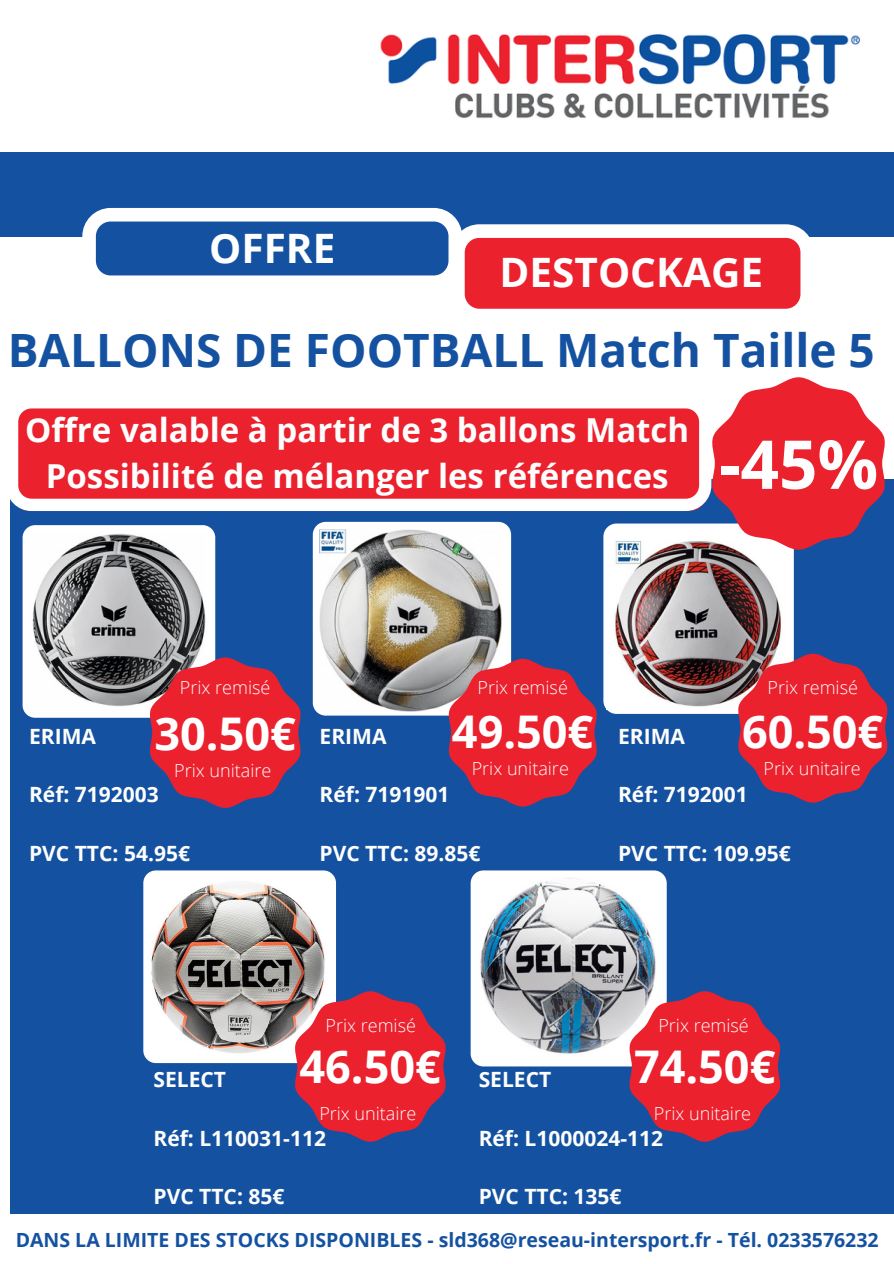
<style>
.page{position:relative;width:894px;height:1264px;background:#fff}
.page>*{position:absolute;margin:0;border:0;box-sizing:border-box;transform-origin:0 0}
.t1{font:700 67.5px "Open Sans";color:#fefefe}
.t2{font:700 45.9px "Open Sans";color:#1452a1}
.t3{font:700 45px "Open Sans";color:#fff}
.t4{font:700 45px "Open Sans";color:#fefefe}
.t5{font:700 40.5px "Open Sans";color:#fff}
.t6{font:700 33px/46.2px "Open Sans";color:#fefefe;text-align:center}
.t7{font:700 21px "Open Sans";color:#fefefe}
.t8{font:700 19.5px "Open Sans";color:#1452a1}
.t9{font:300 18px "Open Sans";color:#fefefe}
</style>
<div class="page">
<img style="left:380px;top:34px;width:480px;height:85px">
<div style="left:0;top:153px;width:893px;height:84px;background:#1452a1"></div>
<div style="left:10px;top:479px;width:883px;height:784px;background:#1452a1"></div>
<div style="left:23px;top:525px;width:192px;height:192px;background:#fff;border-radius:13px"></div>
<div style="left:0;top:1213px;width:893px;height:50px;background:#fff"></div>
<svg style="left:82px;top:208px;width:727px;height:101px"></svg>
<div style="left:313px;top:522px;width:198px;height:193px;background:#fff;border-radius:13px"></div>
<div style="left:603px;top:523px;width:190px;height:191px;background:#fff;border-radius:13px"></div>
<svg style="left:10px;top:408px;width:700px;height:103px;background:#ed414d"></svg>
<img style="left:615px;top:541px;width:166px;height:166px">
<svg style="left:710px;top:377px;width:175px;height:172px"></svg>
<img style="left:32px;top:533px;width:174px;height:174px">
<svg style="left:148px;top:657px;width:153px;height:151px"></svg>
<img style="left:319px;top:530px;width:182px;height:181px">
<svg style="left:447px;top:658px;width:150px;height:148px"></svg>
<svg style="left:736px;top:653px;width:152px;height:149px"></svg>
<div style="left:143px;top:870px;width:193px;height:193px;background:#fff;border-radius:13px"></div>
<div style="left:470px;top:870px;width:196px;height:196px;background:#fff;border-radius:13px"></div>
<img style="left:151px;top:883px;width:174px;height:171px">
<img style="left:480px;top:878px;width:176px;height:176px">
<svg style="left:627px;top:991px;width:154px;height:150px"></svg>
<svg style="left:293px;top:991px;width:153px;height:150px"></svg>
<p class="t5" style="left:209px;top:220px;width:128px">OFFRE</p>
<p class="t5" style="left:499px;top:244px;width:265px">DESTOCKAGE</p>
<p class="t2" style="left:8px;top:318px;width:868px">BALLONS DE FOOTBALL Match Taille 5</p>
<p class="t6" style="left:25px;top:406px;width:665px">Offre valable à partir de 3 ballons Match<br>Possibilité de mélanger les références</p>
<p class="t1" style="left:718px;top:417px;width:161px">-45%</p>
<p class="t9" style="left:180px;top:674px;width:92px">Prix remisé</p>
<p class="t9" style="left:477px;top:674px;width:92px">Prix remisé</p>
<p class="t9" style="left:767px;top:674px;width:92px">Prix remisé</p>
<p class="t7" style="left:29px;top:721px;width:68px">ERIMA</p>
<p class="t3" style="left:154px;top:701px;width:143px">30.50€</p>
<p class="t3" style="left:452px;top:699px;width:143px">49.50€</p>
<p class="t4" style="left:741px;top:699px;width:143px">60.50€</p>
<p class="t7" style="left:319px;top:721px;width:68px">ERIMA</p>
<p class="t7" style="left:618px;top:721px;width:68px">ERIMA</p>
<p class="t9" style="left:174px;top:757px;width:99px">Prix unitaire</p>
<p class="t9" style="left:471px;top:755px;width:99px">Prix unitaire</p>
<p class="t9" style="left:763px;top:755px;width:99px">Prix unitaire</p>
<p class="t7" style="left:29px;top:780px;width:131px">Réf: 7192003</p>
<p class="t7" style="left:319px;top:780px;width:131px">Réf: 7191901</p>
<p class="t7" style="left:618px;top:780px;width:131px">Réf: 7192001</p>
<p class="t7" style="left:29px;top:838px;width:162px">PVC TTC: 54.95€</p>
<p class="t7" style="left:319px;top:838px;width:162px">PVC TTC: 89.85€</p>
<p class="t7" style="left:618px;top:838px;width:174px">PVC TTC: 109.95€</p>
<p class="t9" style="left:325px;top:1012px;width:92px">Prix remisé</p>
<p class="t9" style="left:658px;top:1012px;width:92px">Prix remisé</p>
<p class="t7" style="left:153px;top:1064px;width:74px">SELECT</p>
<p class="t3" style="left:299px;top:1035px;width:143px">46.50€</p>
<p class="t3" style="left:634px;top:1035px;width:143px">74.50€</p>
<p class="t9" style="left:319px;top:1100px;width:99px">Prix unitaire</p>
<p class="t9" style="left:653px;top:1100px;width:99px">Prix unitaire</p>
<p class="t7" style="left:478px;top:1064px;width:74px">SELECT</p>
<p class="t7" style="left:153px;top:1123px;width:174px">Réf: L110031-112</p>
<p class="t7" style="left:153px;top:1181px;width:132px">PVC TTC: 85€</p>
<p class="t7" style="left:478px;top:1123px;width:186px">Réf: L1000024-112</p>
<p class="t7" style="left:478px;top:1181px;width:144px">PVC TTC: 135€</p>
<p class="t8" style="left:16px;top:1226px;width:864px">DANS LA LIMITE DES STOCKS DISPONIBLES - sld368@reseau-intersport.fr - Tél. 0233576232</p>
</div>
